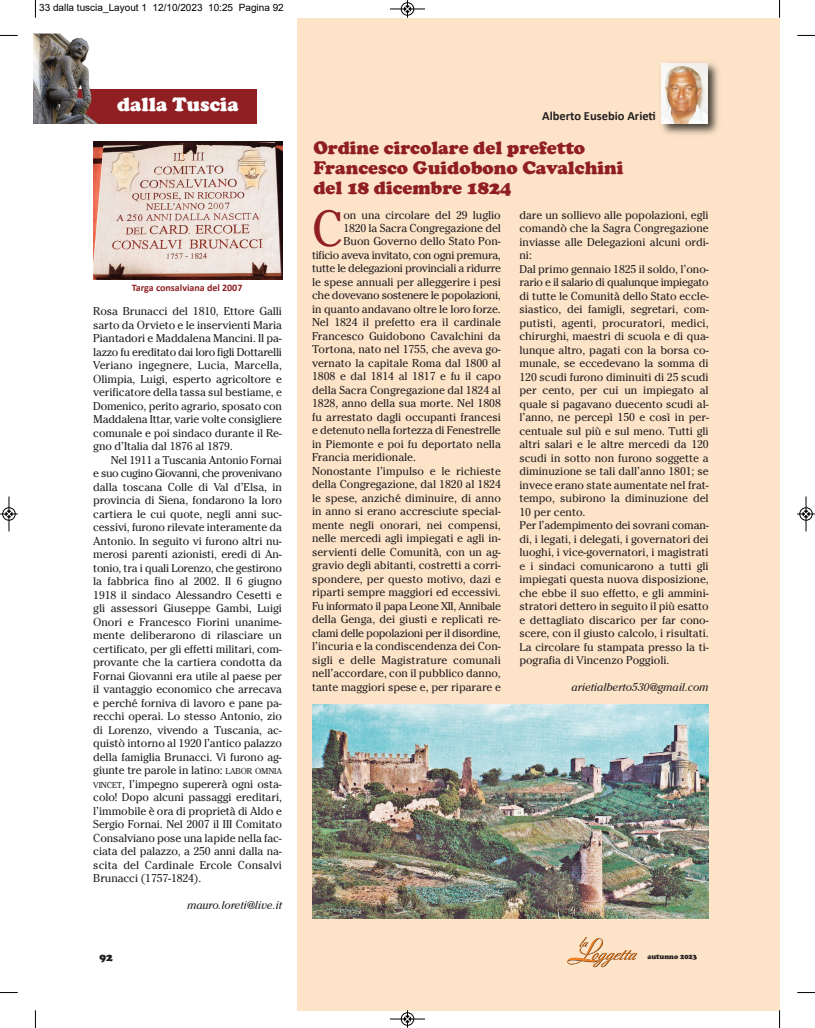
<style>
.page{position:relative;width:815px;height:1028px;background:#fff}
.page>*{position:absolute;margin:0;border:0;box-sizing:border-box;transform-origin:0 0}
.t1{font:49.25px "Cheltenham S Si";color:#901f23}
.t2{font:900 20px "Cooper";color:#fff}
.t3{font:900 18.75px "Cooper";color:#901f23}
.t4{font:700 12.5px "Calibri";color:#231f20}
.t5{font:11.25px/13.5px "Cheltenham S Si";letter-spacing:-.005em;color:#231f20;text-align:justify}
.t6{font:italic 11.25px "Cheltenham S Si";letter-spacing:-.005em;color:#231f20}
.t7{font:900 11.25px "Cooper";color:#231f20}
.t8{font:10px "Arial";color:#000}
.t9{font:700 10px "Calibri";color:#901f23}
.t10{font:900 7.5px "Cooper";color:#231f20;scale:.95 1}
.s1{font-size:8.5px}
</style>
<div class="page">
<div style="left:297px;top:18px;width:483px;height:992px;background:#fde4c9"></div>
<img style="left:661px;top:62px;width:58px;height:73px">
<img style="left:661px;top:64px;width:47px;height:60px">
<svg style="left:567px;top:937px;width:70px;height:30px"></svg>
<div style="left:33px;top:89px;width:223px;height:35px;background:#901f23"></div>
<img style="left:33px;top:33px;width:65px;height:91px">
<img style="left:93px;top:142px;width:190px;height:137px">
<img style="left:312px;top:705px;width:397px;height:213px">
<svg style="left:35px;top:0;width:1px;height:18px"></svg>
<svg style="left:0;top:35px;width:18px;height:1px"></svg>
<svg style="left:779px;top:0;width:1px;height:18px"></svg>
<svg style="left:797px;top:35px;width:18px;height:1px"></svg>
<svg style="left:35px;top:1010px;width:1px;height:18px"></svg>
<svg style="left:0;top:992px;width:18px;height:1px"></svg>
<svg style="left:779px;top:1010px;width:1px;height:18px"></svg>
<svg style="left:797px;top:992px;width:18px;height:1px"></svg>
<div style="left:401px;top:2px;width:13px;height:14px;border:1px solid #fff;border-radius:50%"></div>
<hr style="left:390px;top:9px;width:35px;height:1px;background:#000">
<div style="left:401px;top:3px;width:13px;height:12px;border:1px solid #000;border-radius:50%"></div>
<svg style="left:404px;top:0;width:7px;height:18px"></svg>
<hr style="left:390px;top:1018px;width:35px;height:1px;background:#000">
<div style="left:401px;top:1012px;width:13px;height:13px;border:1px solid #000;border-radius:50%"></div>
<svg style="left:404px;top:1010px;width:7px;height:17px"></svg>
<div style="left:2px;top:507px;width:14px;height:13px;border:1px solid #fff;border-radius:50%"></div>
<hr style="left:9px;top:496px;width:1px;height:35px;background:#000">
<div style="left:3px;top:507px;width:12px;height:13px;border:1px solid #000;border-radius:50%"></div>
<svg style="left:0;top:511px;width:18px;height:6px"></svg>
<div style="left:799px;top:507px;width:14px;height:13px;border:1px solid #fff;border-radius:50%"></div>
<hr style="left:806px;top:496px;width:1px;height:35px;background:#000">
<div style="left:800px;top:507px;width:12px;height:13px;border:1px solid #000;border-radius:50%"></div>
<svg style="left:797px;top:511px;width:18px;height:6px"></svg>
<p class="t8" style="left:39px;top:2px;width:246px">33 dalla tuscia_Layout 1 12/10/2023 10:25 Pagina 92</p>
<p class="t2" style="left:117px;top:93px;width:123px">dalla Tuscia</p>
<p class="t9" style="left:132px;top:284px;width:112px">Targa consalviana del 2007</p>
<p class="t5" style="left:93px;top:305px;width:190px">Rosa Brunacci del 1810, Ettore Galli sarto da Orvieto e le inservienti Maria Piantadori e Maddalena Mancini. Il pa&shy;lazzo fu ereditato dai loro figli Dottarelli Veriano ingegnere, Lucia, Marcella, Olimpia, Luigi, esperto agricoltore e verificatore della tassa sul bestiame, e Domenico, perito agrario, sposato con Maddalena Ittar, varie volte consigliere comunale e poi sindaco durante il Re&shy;gno d’Italia dal 1876 al 1879.</p>
<p class="t5" style="left:93px;top:454px;width:190px;text-indent:18px">Nel 1911 a Tuscania Antonio Fornai e suo cugino Giovanni, che provenivano dalla toscana Colle di Val d’Elsa, in provincia di Siena, fondarono la loro cartiera le cui quote, negli anni suc&shy;cessivi, furono rilevate interamente da Antonio. In seguito vi furono altri nu&shy;merosi parenti azionisti, eredi di An&shy;tonio, tra i quali Lorenzo, che gestirono la fabbrica fino al 2002. Il 6 giugno 1918 il sindaco Alessandro Cesetti e gli assessori Giuseppe Gambi, Luigi Onori e Francesco Fiorini unanime&shy;mente deliberarono di rilasciare un certificato, per gli effetti militari, com&shy;provante che la cartiera condotta da Fornai Giovanni era utile al paese per il vantaggio economico che arrecava e perché forniva di lavoro e pane pa&shy;recchi operai. Lo stesso Antonio, zio di Lorenzo, vivendo a Tuscania, ac&shy;quistò intorno al 1920 l’antico palazzo della famiglia Brunacci. Vi furono ag&shy;giunte tre parole in latino: <span class="s1">LABOR OMNIA VINCET</span>, l’impegno supererà ogni osta&shy;colo! Dopo alcuni passaggi ereditari, l’immobile è ora di proprietà di Aldo e Sergio Fornai. Nel 2007 il III Comitato Consalviano pose una lapide nella fac&shy;ciata del palazzo, a 250 anni dalla na&shy;scita del Cardinale Ercole Consalvi Brunacci (1757-1824).</p>
<p class="t6" style="left:187px;top:901px;width:96px">mauro.loreti@live.it</p>
<p class="t7" style="left:100px;top:951px;width:15px">92</p>
<p class="t4" style="left:542px;top:110px;width:115px">Alberto Eusebio Arieti</p>
<p class="t3" style="left:313px;top:137px;width:273px">Ordine circolare del prefetto</p>
<p class="t3" style="left:313px;top:157px;width:311px">Francesco Guidobono Cavalchini</p>
<p class="t3" style="left:313px;top:177px;width:200px">del 18 dicembre 1824</p>
<p class="t1" style="left:312px;top:210px;width:33px">C</p>
<p class="t5" style="left:312px;top:209px;width:190px;text-align:right">on una circolare del 29 luglio<br>1820 la Sacra Congregazione del<br>Buon Governo dello Stato Pon-<br>tificio aveva invitato, con ogni premura, tutte le delegazioni provinciali a ridurre le spese annuali per alleggerire i pesi che dovevano sostenere le popolazioni, in quanto andavano oltre le loro forze.</p>
<p class="t5" style="left:312px;top:316px;width:190px">Nel 1824 il prefetto era il cardinale Francesco Guidobono Cavalchini da Tortona, nato nel 1755, che aveva go&shy;vernato la capitale Roma dal 1800 al 1808 e dal 1814 al 1817 e fu il capo della Sacra Congregazione dal 1824 al 1828, anno della sua morte. Nel 1808 fu arrestato dagli occupanti francesi e detenuto nella fortezza di Fenestrelle in Piemonte e poi fu deportato nella Francia meridionale.</p>
<p class="t5" style="left:312px;top:465px;width:190px">Nonostante l’impulso e le richieste della Congregazione, dal 1820 al 1824 le spese, anziché diminuire, di anno in anno si erano accresciute special&shy;mente negli onorari, nei compensi, nelle mercedi agli impiegati e agli in&shy;servienti delle Comunità, con un ag&shy;gravio degli abitanti, costretti a corri&shy;spondere, per questo motivo, dazi e riparti sempre maggiori ed eccessivi.</p>
<p class="t5" style="left:312px;top:600px;width:190px">Fu informato il papa Leone XII, Annibale della Genga, dei giusti e replicati re&shy;clami delle popolazioni per il disordine, l’incuria e la condiscendenza dei Con&shy;sigli e delle Magistrature comunali nell’accordare, con il pubblico danno, tante maggiori spese e, per riparare e</p>
<p class="t5" style="left:519px;top:209px;width:191px">dare un sollievo alle popolazioni, egli comandò che la Sagra Congregazione inviasse alle Delegazioni alcuni ordi&shy;ni:</p>
<p class="t5" style="left:519px;top:263px;width:191px">Dal primo gennaio 1825 il soldo, l’ono&shy;rario e il salario di qualunque impiegato di tutte le Comunità dello Stato eccle&shy;siastico, dei famigli, segretari, com&shy;putisti, agenti, procuratori, medici, chirurghi, maestri di scuola e di qua&shy;lunque altro, pagati con la borsa co&shy;munale, se eccedevano la somma di 120 scudi furono diminuiti di 25 scudi per cento, per cui un impiegato al quale si pagavano duecento scudi al&shy;l’anno, ne percepì 150 e così in per&shy;centuale sul più e sul meno. Tutti gli altri salari e le altre mercedi da 120 scudi in sotto non furono soggette a diminuzione se tali dall’anno 1801; se invece erano state aumentate nel frat&shy;tempo, subirono la diminuzione del 10 per cento.</p>
<p class="t5" style="left:519px;top:520px;width:191px">Per l’adempimento dei sovrani coman&shy;di, i legati, i delegati, i governatori dei luoghi, i vice-governatori, i magistrati e i sindaci comunicarono a tutti gli impiegati questa nuova disposizione, che ebbe il suo effetto, e gli ammini&shy;stratori dettero in seguito il più esatto e dettagliato discarico per far cono&shy;scere, con il giusto calcolo, i risultati.</p>
<p class="t5" style="left:519px;top:641px;width:191px">La circolare fu stampata presso la ti&shy;pografia di Vincenzo Poggioli.</p>
<p class="t6" style="left:571px;top:683px;width:139px">arietialberto530@gmail.com</p>
<p class="t10" style="left:647px;top:952px;width:54px">autunno 2023</p>
</div>
